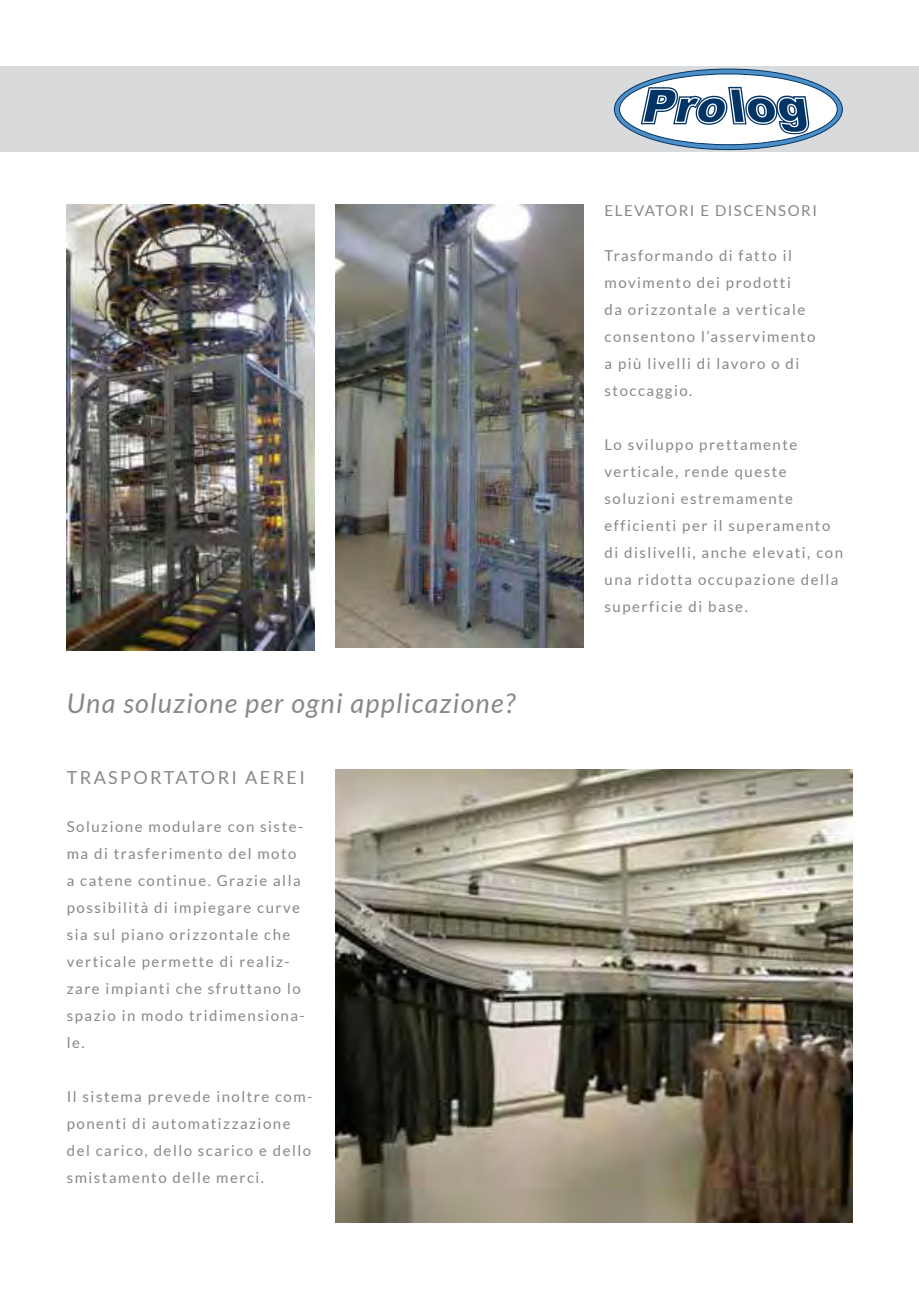
<style>
.page{position:relative;width:919px;height:1289px;background:#fff}
.page>*{position:absolute;margin:0;border:0;box-sizing:border-box;transform-origin:0 0}
.t1{font:italic 27px "Lato";letter-spacing:.05em;color:#87888a}
.t2{font:18px "Lato";letter-spacing:.13em;color:#87888a}
.t3{font:15px/27px "Lato";letter-spacing:.1em;color:#87888a}
</style>
<div class="page">
<div style="left:0;top:67px;width:918px;height:85px;background:#d9dadb"></div>
<svg style="left:614px;top:69px;width:228px;height:81px;background:#3e7bb1"></svg>
<div style="left:619px;top:74px;width:218px;height:71px;background:#fff;border-radius:50%"></div>
<svg style="left:638px;top:84px;width:173px;height:53px"></svg>
<img style="left:67px;top:204px;width:247px;height:446px">
<img style="left:335px;top:204px;width:248px;height:443px">
<img style="left:335px;top:769px;width:517px;height:453px">
<h1 class="t1" style="left:67px;top:688px;width:449px">Una soluzione per ogni applicazione?</h1>
<p class="t2" style="left:67px;top:767px;width:240px">TRASPORTATORI AEREI</p>
<p class="t3" style="left:67px;top:813px;width:239px">Soluzione modulare con siste&shy;ma di trasferimento del moto a catene continue. Grazie alla possibilità di impiegare curve sia sul piano orizzontale che verticale permette di realiz&shy;zare impianti che sfruttano lo spazio in modo tridimensiona&shy;le.</p>
<p class="t3" style="left:67px;top:1083px;width:247px">Il sistema prevede inoltre com&shy;ponenti di automatizzazione del carico, dello scarico e dello smistamento delle merci.</p>
<p class="t3" style="left:604px;top:197px;width:214px">ELEVATORI E DISCENSORI</p>
<p class="t3" style="left:604px;top:242px;width:212px">Trasformando di fatto il movimento dei prodotti<br>da orizzontale a verticale consentono l’asservimento a più livelli di lavoro o di stoccaggio.</p>
<p class="t3" style="left:604px;top:431px;width:240px">Lo sviluppo prettamente verticale, rende queste soluzioni estremamente efficienti per il superamento di dislivelli, anche elevati, con una ridotta occupazione della superficie di base.</p>
</div>
